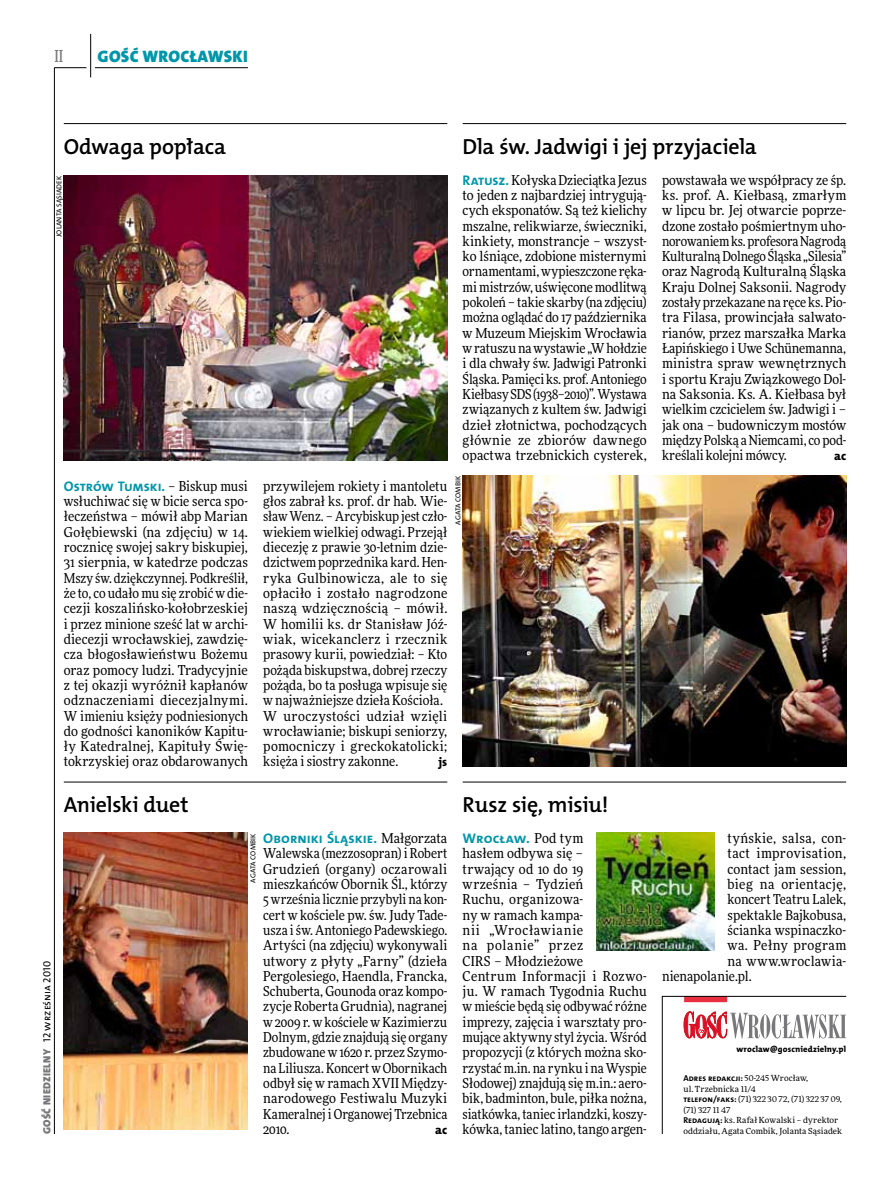
<style>
.page{position:relative;width:893px;height:1191px;background:#fff}
.page>*{position:absolute;margin:0;border:0;box-sizing:border-box;transform-origin:0 0}
.t1{font:21.9px "The Mix HP6 Se Bld";letter-spacing:-.01em;color:#000}
.t2{font:16.65px "The Mix HP9 Blk";letter-spacing:.02em;color:#0096aa}
.t3{font:500 16.5px "Freeday Narrow";color:#787779;scale:.9 1}
.t4{font:13.95px "The Mix HP7 Bld";letter-spacing:-.005em;color:#0096aa}
.t5{font:13.65px/15.3px "Freeday Narrow News";letter-spacing:.01em;color:#000;text-align:justify}
.t6{font:13.65px "Freeday Narrow News";letter-spacing:.03em;color:#000}
.t7{font:12.3px "The Mix HP8 Ex Bld";color:#000}
.t8{font:10.5px "The Mix HP9 Blk";letter-spacing:.025em;color:#787779}
.t9{font:8.55px "The Mix HP7 Bld";letter-spacing:.005em;color:#000}
.t10{font:8.55px "The Mix HP8 Ex Bld";letter-spacing:.015em;color:#000}
.t11{font:8.4px/10.5px "Freeday News";letter-spacing:.01em;color:#000}
.t12{font:7.2px "The Mix HP5 Plain";letter-spacing:.005em;color:#000}
.s1{font-family:"Freeday Narrow News";font-size:13.65px;color:#000}
.s2{font-family:"The Mix HP7 Bld";font-size:13.95px;color:#0096aa}
.s3{font-family:"The Mix HP5 Plain";color:#000}
.s4{font-family:"Freeday News";font-size:8.4px}
.s5{font-family:"The Mix HP7 Bld";font-size:8.55px}
</style>
<div class="page">
<hr style="left:54px;top:67px;width:1px;height:1067px;background:#000">
<hr style="left:90px;top:34px;width:1px;height:43px;background:#000">
<hr style="left:54px;top:67px;width:32px;height:1px;background:#000">
<hr style="left:95px;top:67px;width:153px;height:1px;background:#000">
<svg style="left:662px;top:996px;width:185px;height:138px"></svg>
<hr style="left:64px;top:123px;width:383px;height:1px;background:#000">
<img style="left:64px;top:176px;width:383px;height:284px">
<hr style="left:463px;top:123px;width:383px;height:1px;background:#000">
<img style="left:463px;top:475px;width:383px;height:291px">
<hr style="left:64px;top:781px;width:383px;height:1px;background:#000">
<img style="left:64px;top:832px;width:184px;height:297px">
<hr style="left:463px;top:781px;width:383px;height:1px;background:#000">
<img style="left:596px;top:832px;width:119px;height:118px">
<p class="t3" style="left:54px;top:46px;width:11px">II</p>
<p class="t2" style="left:98px;top:46px;width:152px">GOŚĆ WROCŁAWSKI</p>
<h1 class="t1" style="left:64px;top:132px;width:164px">Odwaga popłaca</h1>
<p class="t12" style="left:55px;top:237px;width:62px;rotate:-90deg">Jolanta Sąsiadek</p>
<p class="t4" style="left:64px;top:477px;width:186px">Ostrów Tumski. <span class="s1">– Biskup musi</span></p>
<p class="t5" style="left:64px;top:493px;width:186px">wsłuchiwać się w bicie serca spo&shy;łeczeństwa – mówił abp Marian Gołębiewski (na zdjęciu) w 14. rocznicę swojej sakry biskupiej, 31 sierpnia, w katedrze podczas Mszy św. dziękczynnej. Podkreślił, że to, co udało mu się zrobić w die&shy;cezji koszalińsko-kołobrzeskiej i przez minione sześć lat w archi&shy;diecezji wrocławskiej, zawdzię&shy;cza błogosławieństwu Bożemu oraz pomocy ludzi. Tradycyjnie z tej okazji wyróżnił kapłanów odznaczeniami diecezjalnymi.<br>W imieniu księży podniesionych do godności kanoników Kapitu&shy;ły Katedralnej, Kapituły Świę&shy;tokrzyskiej oraz obdarowanych</p>
<p class="t5" style="left:263px;top:478px;width:186px;text-align:left">przywilejem rokiety i mantoletu głos zabrał ks. prof. dr hab. Wie&shy;sław Wenz. – Arcybiskup jest czło&shy;wiekiem wielkiej odwagi. Przejął diecezję z prawie 30-letnim dzie&shy;dzictwem poprzednika kard. Hen&shy;ryka Gulbinowicza, ale to się opłaciło i zostało nagrodzone naszą wdzięcznością – mówił.<br>W homilii ks. dr Stanisław Jóź&shy;wiak, wicekanclerz i rzecznik prasowy kurii, powiedział: – Kto pożąda biskupstwa, dobrej rzeczy pożąda, bo ta posługa wpisuje się w najważniejsze dzieła Kościoła.<br>W uroczystości udział wzięli wrocławianie; biskupi seniorzy, pomocniczy i greckokatolicki; księża i siostry zakonne.</p>
<p class="t7" style="left:439px;top:754px;width:10px">js</p>
<h1 class="t1" style="left:463px;top:132px;width:296px">Dla św. Jadwigi i jej przyjaciela</h1>
<p class="t5" style="left:463px;top:172px;width:186px"><span class="s2">Ratusz.</span> Kołyska Dzieciątka Jezus to jeden z najbardziej intrygują&shy;cych eksponatów. Są też kielichy mszalne, relikwiarze, świeczniki, kinkiety, monstrancje – wszyst&shy;ko lśniące, zdobione misternymi ornamentami, wypieszczone ręka&shy;mi mistrzów, uświęcone modlitwą pokoleń – takie skarby (na zdjęciu) można oglądać do 17 października w Muzeum Miejskim Wrocławia w ratuszu na wystawie „W hołdzie i dla chwały św. Jadwigi Patronki Śląska. Pamięci ks. prof. Antoniego Kiełbasy SDS (1938–2010)”. Wystawa związanych z kultem św. Jadwigi dzieł złotnictwa, pochodzących głównie ze zbiorów dawnego opactwa trzebnickich cysterek,</p>
<p class="t5" style="left:662px;top:172px;width:186px">powstawała we współpracy ze śp. ks. prof. A. Kiełbasą, zmarłym w lipcu br. Jej otwarcie poprze&shy;dzone zostało pośmiertnym uho&shy;norowaniem ks. profesora Nagrodą Kulturalną Dolnego Śląska „Silesia” oraz Nagrodą Kulturalną Śląska Kraju Dolnej Saksonii. Nagrody zostały przekazane na ręce ks. Pio&shy;tra Filasa, prowincjała salwato&shy;rianów, przez marszałka Marka Łapińskiego i Uwe Schünemanna, ministra spraw wewnętrznych i sportu Kraju Związkowego Dol&shy;na Saksonia. Ks. A. Kiełbasa był wielkim czcicielem św. Jadwigi i – jak ona – budowniczym mostów między Polską a Niemcami, co pod&shy;kreślali kolejni mówcy.</p>
<p class="t7" style="left:834px;top:448px;width:14px">ac</p>
<p class="t12" style="left:453px;top:525px;width:50px;rotate:-90deg">Agata Combik</p>
<h1 class="t1" style="left:64px;top:791px;width:126px">Anielski duet</h1>
<p class="t8" style="left:40px;top:1134px;width:174px;rotate:-90deg">GOŚĆ NIEDZIELNY <span class="s3">12 września 2010</span></p>
<p class="t4" style="left:263px;top:829px;width:186px">Oborniki Śląskie. <span class="s1">Małgorzata</span></p>
<p class="t5" style="left:263px;top:845px;width:186px">Walewska (mezzosopran) i Robert Grudzień (organy) oczarowali mieszkańców Obornik Śl., którzy 5 września licznie przybyli na kon&shy;cert w kościele pw. św. Judy Tade&shy;usza i św. Antoniego Padewskiego.<br>Artyści (na zdjęciu) wykonywali utwory z płyty „Farny” (dzieła Pergolesiego, Haendla, Francka, Schuberta, Gounoda oraz kompo&shy;zycje Roberta Grudnia), nagranej w 2009 r. w kościele w Kazimierzu Dolnym, gdzie znajdują się organy zbudowane w 1620 r. przez Szymo&shy;na Liliusza. Koncert w Obornikach odbył się w ramach XVII Między&shy;narodowego Festiwalu Muzyki Kameralnej i Organowej Trzebnica 2010.</p>
<p class="t12" style="left:248px;top:882px;width:50px;rotate:-90deg">Agata Combik</p>
<p class="t7" style="left:435px;top:1122px;width:14px">ac</p>
<h1 class="t1" style="left:463px;top:791px;width:147px">Rusz się, misiu!</h1>
<p class="t4" style="left:463px;top:829px;width:122px">Wrocław. <span class="s1">Pod tym</span></p>
<p class="t5" style="left:463px;top:845px;width:186px;text-align:left">hasłem odbywa się –<br>trwający od 10 do 19<br>września – Tydzień<br>Ruchu, organizowa-<br>ny w ramach kampa-<br>nii „Wrocławianie<br>na polanie” przez<br>CIRS – Młodzieżowe<br>Centrum Informacji i Rozwo&shy;ju. W ramach Tygodnia Ruchu w mieście będą się odbywać różne imprezy, zajęcia i warsztaty pro&shy;mujące aktywny styl życia. Wśród propozycji (z których można sko&shy;rzystać m.in. na rynku i na Wyspie<br>Słodowej) znajdują się m.in.: aero&shy;bik, badminton, bule, piłka nożna, siatkówka, taniec irlandzki, koszy&shy;kówka, taniec latino, tango argen-</p>
<p class="t6" style="left:728px;top:829px;width:120px">tyńskie, salsa, con-</p>
<p class="t5" style="left:728px;top:845px;width:120px">tact improvisation,</p>
<p class="t5" style="left:728px;top:861px;width:120px">contact jam session,</p>
<p class="t5" style="left:728px;top:876px;width:120px">bieg na orientację,</p>
<p class="t5" style="left:728px;top:891px;width:120px">koncert Teatru Lalek,</p>
<p class="t5" style="left:728px;top:907px;width:120px">spektakle Bajkobusa,</p>
<p class="t5" style="left:728px;top:922px;width:120px">ścianka wspinaczko-</p>
<p class="t5" style="left:728px;top:937px;width:120px">wa. Pełny program</p>
<p class="t5" style="left:728px;top:953px;width:120px">na www.wroclawia-</p>
<p class="t5" style="left:662px;top:968px;width:91px">nienapolanie.pl.</p>
<p class="t10" style="left:736px;top:1043px;width:111px">wroclaw@goscniedzielny.pl</p>
<p class="t9" style="left:683px;top:1073px;width:126px">Adres redakcji: <span class="s4">50-245 Wrocław,</span></p>
<p class="t11" style="left:683px;top:1083px;width:160px">ul. Trzebnicka 11/4<br><span class="s5">telefon/faks:</span> (71) 322 30 72, (71) 322 37 09, (71) 327 11 47<br><span class="s5">Redagują:</span> ks. Rafał Kowalski – dyrektor oddziału, Agata Combik, Jolanta Sąsiadek</p>
</div>
